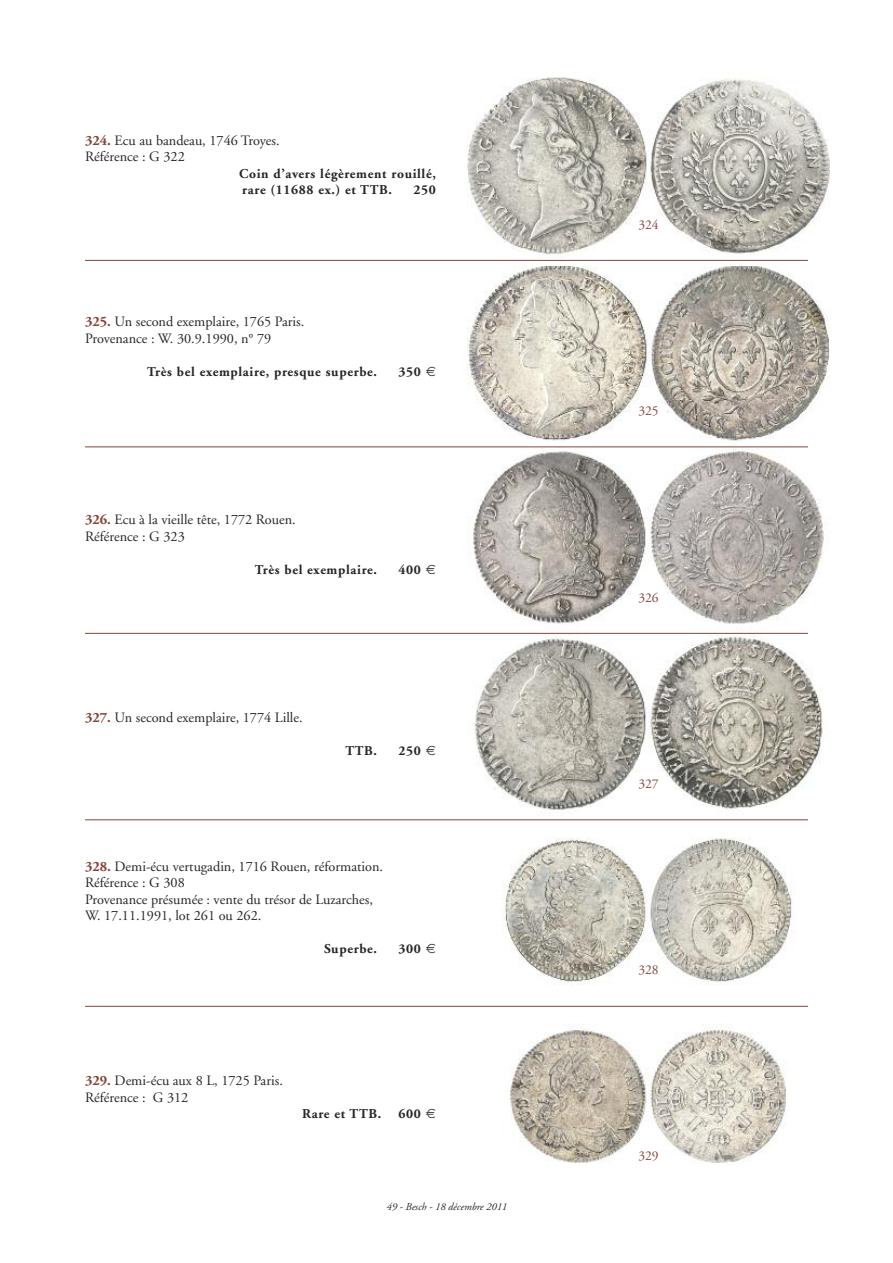
<style>
.page{position:relative;width:893px;height:1263px;background:#fff}
.page>*{position:absolute;margin:0;border:0;box-sizing:border-box;transform-origin:0 0}
.t1{font:14.25px/16.5px "Adobe Garamond";color:#272627}
.t2{font:700 13.5px/16.5px "Adobe Garamond";letter-spacing:.05em;color:#272627}
.t3{font:13.5px "Adobe Garamond";color:#83453a}
.t4{font:italic 10.5px "Adobe Garamond";color:#272627}
.s1{font-weight:700;color:#83453a}
</style>
<div class="page">
<img style="left:468px;top:77px;width:361px;height:179px">
<img style="left:468px;top:266px;width:361px;height:358px">
<img style="left:474px;top:635px;width:349px;height:175px">
<img style="left:502px;top:838px;width:292px;height:147px">
<img style="left:510px;top:1024px;width:276px;height:139px">
<hr style="left:85px;top:260px;width:723px;height:1px;background:#83453a">
<hr style="left:85px;top:446px;width:723px;height:1px;background:#83453a">
<hr style="left:85px;top:633px;width:723px;height:1px;background:#83453a">
<hr style="left:85px;top:819px;width:723px;height:1px;background:#83453a">
<hr style="left:85px;top:1006px;width:723px;height:1px;background:#83453a">
<p class="t1" style="left:85px;top:133px;width:196px"><span class="s1">324.</span> Ecu au bandeau, 1746 Troyes.<br>Référence : G 322</p>
<p class="t2" style="left:239px;top:166px;width:198px">Coin d’avers légèrement rouillé, rare (11688 ex.) et TTB.</p>
<p class="t2" style="left:413px;top:183px;width:24px">250</p>
<p class="t1" style="left:85px;top:315px;width:221px"><span class="s1">325.</span> Un second exemplaire, 1765 Paris.<br>Provenance : W. 30.9.1990, n° 79</p>
<p class="t2" style="left:147px;top:364px;width:231px">Très bel exemplaire, presque superbe.</p>
<p class="t2" style="left:399px;top:364px;width:24px">350</p>
<p class="t1" style="left:85px;top:513px;width:212px"><span class="s1">326.</span> Ecu à la vieille tête, 1772 Rouen.<br>Référence : G 323</p>
<p class="t2" style="left:255px;top:562px;width:124px">Très bel exemplaire.</p>
<p class="t2" style="left:399px;top:562px;width:24px">400</p>
<p class="t1" style="left:85px;top:711px;width:219px"><span class="s1">327.</span> Un second exemplaire, 1774 Lille.</p>
<p class="t2" style="left:345px;top:744px;width:33px">TTB.</p>
<p class="t2" style="left:399px;top:744px;width:24px">250</p>
<p class="t1" style="left:85px;top:859px;width:300px"><span class="s1">328.</span> Demi-écu vertugadin, 1716 Rouen, réformation.<br>Référence : G 308<br>Provenance présumée : vente du trésor de Luzarches, W. 17.11.1991, lot 261 ou 262.</p>
<p class="t2" style="left:324px;top:942px;width:54px">Superbe.</p>
<p class="t2" style="left:399px;top:942px;width:24px">300</p>
<p class="t1" style="left:85px;top:1074px;width:199px"><span class="s1">329.</span> Demi-écu aux 8 L, 1725 Paris.<br>Référence : G 312</p>
<p class="t2" style="left:302px;top:1107px;width:80px">Rare et TTB.</p>
<p class="t2" style="left:399px;top:1107px;width:24px">600</p>
<p class="t4" style="left:386px;top:1202px;width:122px">49 - Besch - 18 décembre 2011</p>
<p class="t3" style="left:638px;top:220px;width:22px">324</p>
<p class="t3" style="left:638px;top:406px;width:22px">325</p>
<p class="t3" style="left:638px;top:592px;width:22px">326</p>
<p class="t3" style="left:638px;top:778px;width:22px">327</p>
<p class="t3" style="left:638px;top:964px;width:22px">328</p>
<p class="t3" style="left:638px;top:1150px;width:22px">329</p>
</div>
